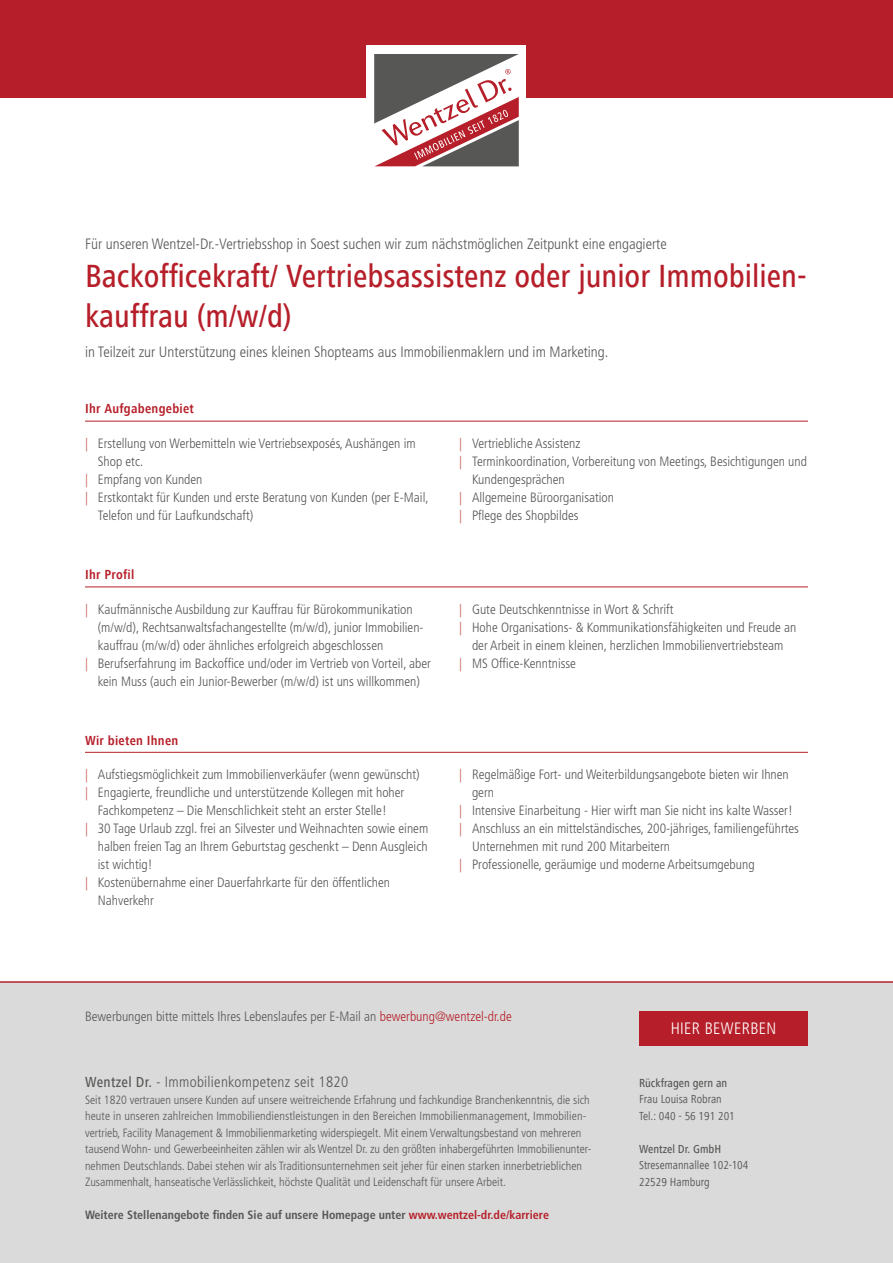
<style>
.page{position:relative;width:893px;height:1263px;background:#fff}
.page>*{position:absolute;margin:0;border:0;box-sizing:border-box;transform-origin:0 0}
.t1{font:500 condensed 33px/39.6px "Frutiger Next LT";color:#b61f29}
.t2{font:300 condensed 16.5px "Frutiger LT Std";letter-spacing:.02em;color:#fff}
.t3{font:300 condensed 15px "Frutiger LT Std";color:#575756}
.t4{font:300 condensed 15px "Frutiger LT Std";letter-spacing:.02em;color:#575756}
.t5{font:300 condensed 13.5px "Frutiger LT Std";color:#575756}
.t6{font:700 condensed 13.5px "Frutiger Next LT";letter-spacing:.02em;color:#b61f29}
.t7{font:300 condensed 12px/16.5px "Frutiger LT Std";color:#575756}
.t8{font:700 condensed 12px "Frutiger LT Std";color:#575756}
.t9{font:condensed 12px/16.5px "Frutiger Next LT";color:#575756}
.t10{font:500 condensed 12px "Frutiger Next LT";color:#575756}
.s1{color:#c44e45}
.s2{color:#b61f29}
.s3{font-family:"Frutiger Next LT";font-weight:500}
</style>
<div class="page">
<div style="left:0;top:982px;width:893px;height:281px;background:#dadada"></div>
<hr style="left:0;top:981px;width:893px;height:2px;background:#b61f29">
<div style="left:639px;top:1011px;width:169px;height:34px;background:#b61f29"></div>
<div style="left:0;top:0;width:893px;height:98px;background:#b61f29"></div>
<div style="left:367px;top:45px;width:159px;height:129px;background:#fff"></div>
<svg style="left:374px;top:54px;width:145px;height:112px"></svg>
<hr style="left:85px;top:421px;width:723px;height:1px;background:#b61f29">
<hr style="left:85px;top:586px;width:723px;height:1px;background:#b61f29">
<hr style="left:85px;top:752px;width:723px;height:1px;background:#b61f29">
<p class="t3" style="left:85px;top:235px;width:583px">Für unseren Wentzel-Dr.-Vertriebsshop in Soest suchen wir zum nächstmöglichen Zeitpunkt eine engagierte</p>
<h1 class="t1" style="left:85px;top:257px;width:723px">Backofficekraft/ Vertriebsassistenz oder junior Immobilien&shy;kauffrau (m/w/d)</h1>
<p class="t3" style="left:85px;top:343px;width:525px">in Teilzeit zur Unterstützung eines kleinen Shopteams aus Immobilienmaklern und im Marketing.</p>
<p class="t6" style="left:85px;top:401px;width:110px">Ihr Aufgabengebiet</p>
<p class="t5" style="left:85px;top:436px;width:332px"><span class="s1">|</span> Erstellung von Werbemitteln wie Vertriebsexposés, Aushängen im</p>
<p class="t5" style="left:98px;top:454px;width:47px">Shop etc.</p>
<p class="t5" style="left:85px;top:472px;width:119px"><span class="s1">|</span> Empfang von Kunden</p>
<p class="t5" style="left:85px;top:490px;width:345px"><span class="s1">|</span> Erstkontakt für Kunden und erste Beratung von Kunden (per E-Mail,</p>
<p class="t5" style="left:98px;top:508px;width:157px">Telefon und für Laufkundschaft)</p>
<p class="t6" style="left:85px;top:567px;width:51px">Ihr Profil</p>
<p class="t5" style="left:85px;top:601px;width:329px"><span class="s1">|</span> Kaufmännische Ausbildung zur Kauffrau für Bürokommunikation</p>
<p class="t5" style="left:98px;top:619px;width:327px">(m/w/d), Rechtsanwaltsfachangestellte (m/w/d), junior Immobilien-</p>
<p class="t5" style="left:98px;top:637px;width:287px">kauffrau (m/w/d) oder ähnliches erfolgreich abgeschlossen</p>
<p class="t5" style="left:85px;top:655px;width:347px"><span class="s1">|</span> Berufserfahrung im Backoffice und/oder im Vertrieb von Vorteil, aber</p>
<p class="t5" style="left:98px;top:673px;width:324px">kein Muss (auch ein Junior-Bewerber (m/w/d) ist uns willkommen)</p>
<p class="t6" style="left:85px;top:733px;width:95px">Wir bieten Ihnen</p>
<p class="t5" style="left:85px;top:767px;width:336px"><span class="s1">|</span> Aufstiegsmöglichkeit zum Immobilienverkäufer (wenn gewünscht)</p>
<p class="t5" style="left:85px;top:785px;width:321px"><span class="s1">|</span> Engagierte, freundliche und unterstützende Kollegen mit hoher</p>
<p class="t5" style="left:98px;top:803px;width:290px">Fachkompetenz – Die Menschlichkeit steht an erster Stelle!</p>
<p class="t5" style="left:85px;top:821px;width:345px"><span class="s1">|</span> 30 Tage Urlaub zzgl. frei an Silvester und Weihnachten sowie einem</p>
<p class="t5" style="left:98px;top:839px;width:331px">halben freien Tag an Ihrem Geburtstag geschenkt – Denn Ausgleich</p>
<p class="t5" style="left:98px;top:857px;width:56px">ist wichtig!</p>
<p class="t5" style="left:85px;top:875px;width:307px"><span class="s1">|</span> Kostenübernahme einer Dauerfahrkarte für den öffentlichen</p>
<p class="t5" style="left:98px;top:893px;width:58px">Nahverkehr</p>
<p class="t5" style="left:459px;top:436px;width:123px"><span class="s1">|</span> Vertriebliche Assistenz</p>
<p class="t5" style="left:459px;top:454px;width:349px"><span class="s1">|</span> Terminkoordination, Vorbereitung von Meetings, Besichtigungen und</p>
<p class="t5" style="left:472px;top:472px;width:94px">Kundengesprächen</p>
<p class="t5" style="left:459px;top:490px;width:156px"><span class="s1">|</span> Allgemeine Büroorganisation</p>
<p class="t5" style="left:459px;top:508px;width:121px"><span class="s1">|</span> Pflege des Shopbildes</p>
<p class="t5" style="left:459px;top:601px;width:216px"><span class="s1">|</span> Gute Deutschkenntnisse in Wort &amp; Schrift</p>
<p class="t5" style="left:459px;top:619px;width:339px"><span class="s1">|</span> Hohe Organisations- &amp; Kommunikationsfähigkeiten und Freude an</p>
<p class="t5" style="left:472px;top:637px;width:313px">der Arbeit in einem kleinen, herzlichen Immobilienvertriebsteam</p>
<p class="t5" style="left:459px;top:655px;width:118px"><span class="s1">|</span> MS Office-Kenntnisse</p>
<p class="t5" style="left:459px;top:767px;width:331px"><span class="s1">|</span> Regelmäßige Fort- und Weiterbildungsangebote bieten wir Ihnen</p>
<p class="t5" style="left:472px;top:785px;width:24px">gern</p>
<p class="t5" style="left:459px;top:802px;width:335px"><span class="s1">|</span> Intensive Einarbeitung - Hier wirft man Sie nicht ins kalte Wasser!</p>
<p class="t5" style="left:459px;top:820px;width:341px"><span class="s1">|</span> Anschluss an ein mittelständisches, 200-jähriges, familiengeführtes</p>
<p class="t5" style="left:472px;top:838px;width:199px">Unternehmen mit rund 200 Mitarbeitern</p>
<p class="t5" style="left:459px;top:856px;width:297px"><span class="s1">|</span> Professionelle, geräumige und moderne Arbeitsumgebung</p>
<p class="t5" style="left:85px;top:1009px;width:428px">Bewerbungen bitte mittels Ihres Lebenslaufes per E-Mail an <span class="s2">bewerbung@wentzel-dr.de</span></p>
<p class="t4" style="left:85px;top:1073px;width:265px"><span class="s3">Wentzel Dr.</span> - Immobilienkompetenz seit 1820</p>
<p class="t7" style="left:85px;top:1091px;width:508px">Seit 1820 vertrauen unsere Kunden auf unsere weitreichende Erfahrung und fachkundige Branchenkenntnis, die sich heute in unseren zahlreichen Immobiliendienstleistungen in den Bereichen Immobilienmanagement, Immobilien&shy;vertrieb, Facility Management &amp; Immobilienmarketing widerspiegelt. Mit einem Verwaltungsbestand von mehreren tausend Wohn- und Gewerbeeinheiten zählen wir als Wentzel Dr. zu den größten inhabergeführten Immobilienunter&shy;nehmen Deutschlands. Dabei stehen wir als Traditionsunternehmen seit jeher für einen starken innerbetrieblichen Zusammenhalt, hanseatische Verlässlichkeit, höchste Qualität und Leidenschaft für unsere Arbeit.</p>
<p class="t8" style="left:85px;top:1208px;width:465px">Weitere Stellenangebote finden Sie auf unsere Homepage unter <span class="s2">www.wentzel-dr.de/karriere</span></p>
<p class="t2" style="left:671px;top:1019px;width:107px">HIER BEWERBEN</p>
<p class="t10" style="left:639px;top:1076px;width:90px">Rückfragen gern an</p>
<p class="t9" style="left:639px;top:1091px;width:97px">Frau Louisa Robran<br>Tel.: 040 - 56 191 201</p>
<p class="t10" style="left:639px;top:1142px;width:84px">Wentzel Dr. GmbH</p>
<p class="t9" style="left:639px;top:1157px;width:111px">Stresemannallee 102-104<br>22529 Hamburg</p>
</div>
